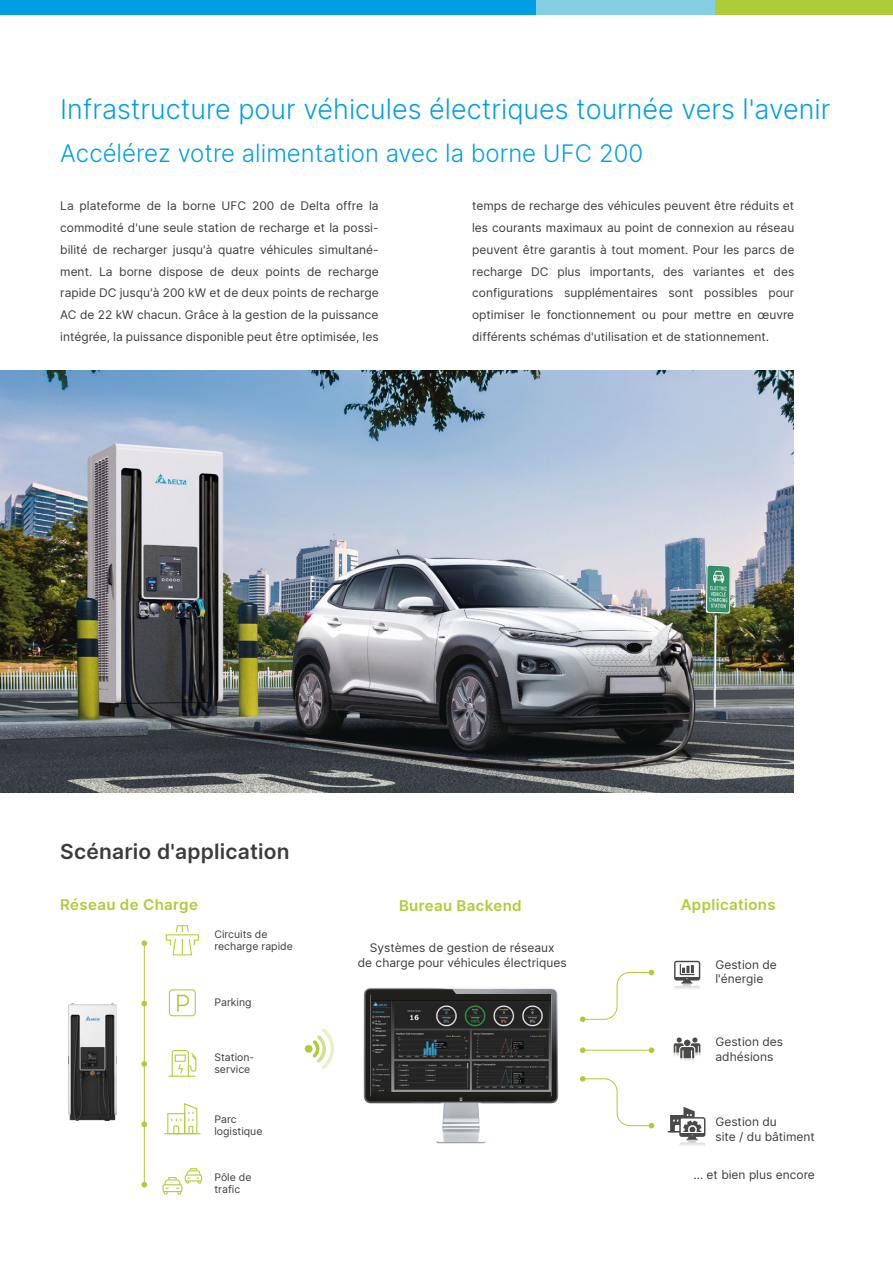
<style>
.page{position:relative;width:893px;height:1263px;background:#fff}
.page>*{position:absolute;margin:0;border:0;box-sizing:border-box;transform-origin:0 0}
.t1{font:300 27px "Delta Sans";color:#009fe3}
.t2{font:300 24px "Delta Sans";color:#009fe3}
.t3{font:600 21px "Delta Sans";letter-spacing:.01em;color:#3c3c3b}
.t4{font:600 15px "Delta Sans";letter-spacing:.025em;color:#afcb37}
.t5{font:12px/21.8px "Delta Sans";color:#3c3c3b}
.t6{font:10.5px/12px "Delta Sans";color:#3c3c3b}
</style>
<div class="page">
<svg style="left:177px;top:995px;width:12px;height:17px"></svg>
<div style="left:169px;top:989px;width:27px;height:27px;border:1px solid #afcb37;border-radius:3px"></div>
<div style="left:167px;top:1113px;width:18px;height:21px;border:1px solid #afcb37"></div>
<svg style="left:171px;top:1103px;width:27px;height:32px"></svg>
<hr style="left:165px;top:1133px;width:35px;height:1px;background:#afcb37">
<svg style="left:169px;top:1050px;width:28px;height:27px"></svg>
<svg style="left:162px;top:1168px;width:41px;height:27px"></svg>
<img style="left:363px;top:988px;width:196px;height:155px">
<div style="left:371px;top:994px;width:180px;height:103px;background:#201f1c"></div>
<img style="left:371px;top:1000px;width:180px;height:91px">
<div style="left:305px;top:1045px;width:7px;height:8px;background:#afcb37;border-radius:50%"></div>
<svg style="left:309px;top:1029px;width:25px;height:40px"></svg>
<svg style="left:142px;top:940px;width:5px;height:6px"></svg>
<svg style="left:142px;top:1001px;width:5px;height:5px"></svg>
<svg style="left:142px;top:1061px;width:5px;height:6px"></svg>
<svg style="left:142px;top:1121px;width:5px;height:6px"></svg>
<svg style="left:142px;top:1182px;width:5px;height:5px"></svg>
<hr style="left:144px;top:943px;width:1px;height:242px;background:#afcb37">
<svg style="left:580px;top:970px;width:74px;height:52px"></svg>
<svg style="left:580px;top:1076px;width:74px;height:52px"></svg>
<svg style="left:674px;top:1037px;width:26px;height:24px"></svg>
<svg style="left:580px;top:1047px;width:5px;height:6px"></svg>
<svg style="left:649px;top:1047px;width:5px;height:6px"></svg>
<hr style="left:583px;top:1050px;width:68px;height:1px;background:#afcb37">
<svg style="left:674px;top:961px;width:26px;height:28px"></svg>
<div style="left:0;top:0;width:536px;height:14px;background:#009fe3"></div>
<div style="left:714px;top:0;width:179px;height:14px;background:#afcb37"></div>
<div style="left:536px;top:0;width:178px;height:14px;background:#85cee4"></div>
<div style="left:652px;top:1058px;width:7px;height:10px;border:1px solid #fff;border-radius:4px"></div>
<svg style="left:653px;top:1059px;width:5px;height:5px"></svg>
<svg style="left:165px;top:925px;width:34px;height:31px"></svg>
<svg style="left:668px;top:1107px;width:37px;height:39px"></svg>
<img style="left:0;top:370px;width:793px;height:422px">
<img style="left:68px;top:1003px;width:49px;height:117px">
<h1 class="t1" style="left:60px;top:90px;width:772px">Infrastructure pour véhicules électriques tournée vers l'avenir</h1>
<h2 class="t2" style="left:60px;top:137px;width:584px">Accélérez votre alimentation avec la borne UFC 200</h2>
<p class="t5" style="left:60px;top:195px;width:320px;text-align:justify">La plateforme de la borne UFC 200 de Delta offre la commodité d'une seule station de recharge et la possi&shy;bilité de recharger jusqu'à quatre véhicules simultané&shy;ment. La borne dispose de deux points de recharge rapide DC jusqu'à 200 kW et de deux points de recharge AC de 22 kW chacun. Grâce à la gestion de la puissance intégrée, la puissance disponible peut être optimisée, les</p>
<p class="t5" style="left:472px;top:195px;width:324px;text-align:justify">temps de recharge des véhicules peuvent être réduits et les courants maximaux au point de connexion au réseau peuvent être garantis à tout moment. Pour les parcs de recharge DC plus importants, des variantes et des configurations supplémentaires sont possibles pour optimiser le fonctionnement ou pour mettre en œuvre différents schémas d'utilisation et de stationnement.</p>
<h3 class="t3" style="left:60px;top:835px;width:231px">Scénario d'application</h3>
<p class="t4" style="left:60px;top:893px;width:139px">Réseau de Charge</p>
<p class="t4" style="left:399px;top:894px;width:124px">Bureau Backend</p>
<p class="t4" style="left:681px;top:893px;width:96px">Applications</p>
<p class="t6" style="left:214px;top:928px;width:80px">Circuits de recharge rapide</p>
<p class="t6" style="left:214px;top:996px;width:39px">Parking</p>
<p class="t6" style="left:214px;top:1051px;width:41px">Station&shy;service</p>
<p class="t6" style="left:214px;top:1113px;width:50px">Parc logistique</p>
<p class="t6" style="left:214px;top:1170px;width:39px">Pôle de trafic</p>
<p class="t5" style="left:358px;top:940px;width:210px;line-height:14.4px;text-align:center">Systèmes de gestion de réseaux<br>de charge pour véhicules électriques</p>
<p class="t5" style="left:715px;top:957px;width:63px;line-height:14.4px">Gestion de l'énergie</p>
<p class="t5" style="left:715px;top:1034px;width:69px;line-height:14.4px">Gestion des adhésions</p>
<p class="t5" style="left:715px;top:1114px;width:101px;line-height:14.4px">Gestion du<br>site / du bâtiment</p>
<p class="t5" style="left:693px;top:1163px;width:123px">… et bien plus encore</p>
</div>
